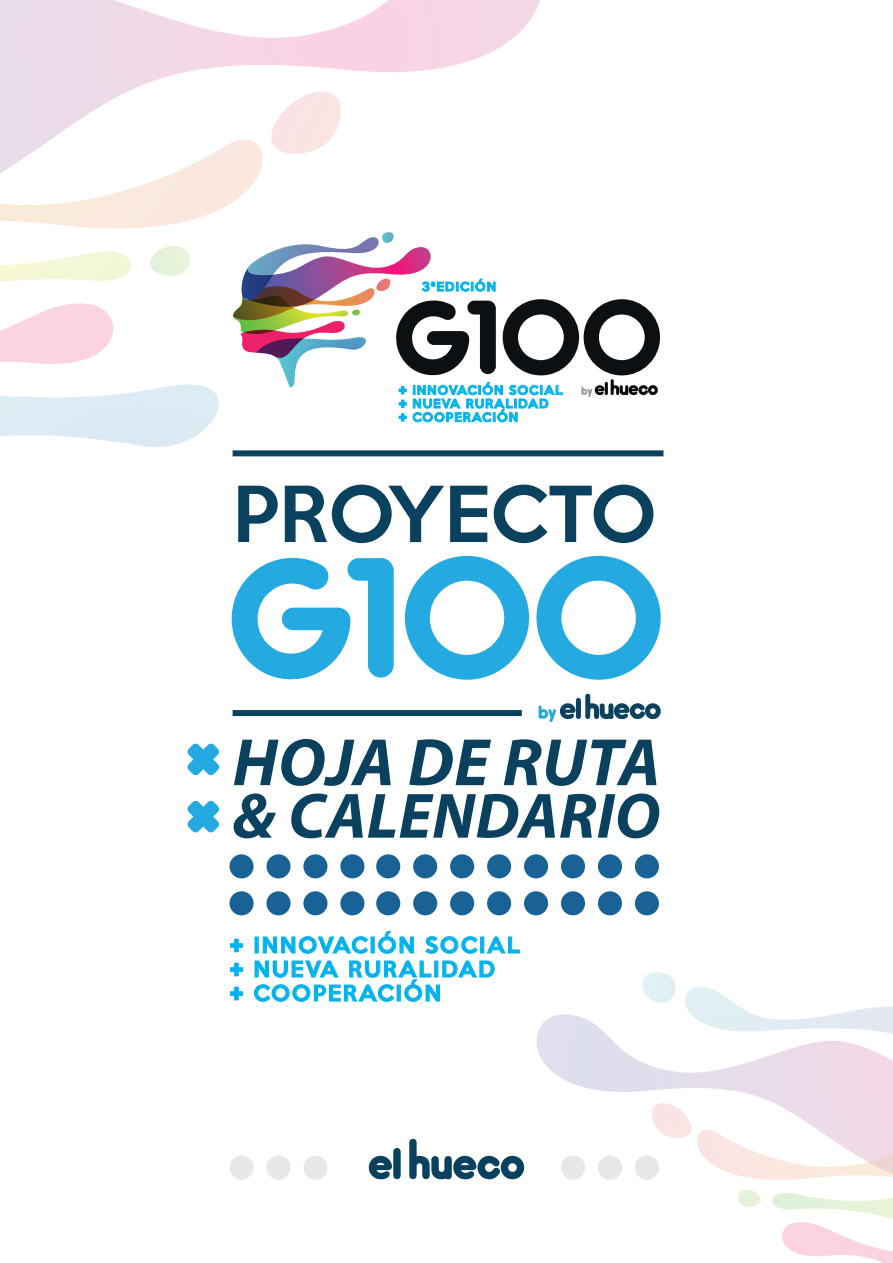
<style>
.page{position:relative;width:893px;height:1263px;background:#fff}
.page>*{position:absolute;margin:0;border:0;box-sizing:border-box;transform-origin:0 0}
.t1{font:500 70.5px "Keep Calm";color:#09415f}
.t2{font:italic 700 67.5px "Myriad Pro";letter-spacing:.005em;color:#09415f}
.t3{font:italic 700 64.5px "Myriad Pro";letter-spacing:.005em;color:#09415f}
.t4{font:500 19.95px/24px "Keep Calm";letter-spacing:.1em;color:#00b2ef}
.t5{font:500 11.25px/13.5px "Keep Calm";letter-spacing:.1em;color:#00b2ef}
</style>
<div class="page">
<svg style="left:0;top:0;width:540px;height:92px"></svg>
<svg style="left:536px;top:1014px;width:106px;height:158px"></svg>
<svg style="left:642px;top:972px;width:251px;height:291px"></svg>
<svg style="left:369px;top:1148px;width:32px;height:31px"></svg>
<svg style="left:409px;top:1138px;width:115px;height:41px"></svg>
<div style="left:233px;top:710px;width:289px;height:6px;background:#09415f"></div>
<svg style="left:536px;top:556px;width:125px;height:124px"></svg>
<svg style="left:405px;top:556px;width:124px;height:124px"></svg>
<svg style="left:231px;top:557px;width:163px;height:123px"></svg>
<svg style="left:539px;top:693px;width:122px;height:29px"></svg>
<div style="left:230px;top:854px;width:24px;height:24px;background:#196296;border-radius:50%"></div>
<div style="left:266px;top:854px;width:25px;height:24px;background:#196296;border-radius:50%"></div>
<div style="left:303px;top:854px;width:24px;height:24px;background:#196296;border-radius:50%"></div>
<div style="left:340px;top:854px;width:24px;height:24px;background:#196296;border-radius:50%"></div>
<div style="left:230px;top:891px;width:24px;height:24px;background:#196296;border-radius:50%"></div>
<div style="left:266px;top:891px;width:25px;height:24px;background:#196296;border-radius:50%"></div>
<div style="left:303px;top:891px;width:24px;height:24px;background:#196296;border-radius:50%"></div>
<div style="left:340px;top:891px;width:24px;height:24px;background:#196296;border-radius:50%"></div>
<div style="left:376px;top:854px;width:24px;height:24px;background:#196296;border-radius:50%"></div>
<div style="left:413px;top:854px;width:24px;height:24px;background:#196296;border-radius:50%"></div>
<div style="left:450px;top:854px;width:24px;height:24px;background:#196296;border-radius:50%"></div>
<div style="left:487px;top:854px;width:24px;height:24px;background:#196296;border-radius:50%"></div>
<div style="left:376px;top:891px;width:24px;height:24px;background:#196296;border-radius:50%"></div>
<div style="left:413px;top:891px;width:24px;height:24px;background:#196296;border-radius:50%"></div>
<div style="left:450px;top:891px;width:24px;height:24px;background:#196296;border-radius:50%"></div>
<div style="left:487px;top:891px;width:24px;height:24px;background:#196296;border-radius:50%"></div>
<div style="left:524px;top:854px;width:24px;height:24px;background:#196296;border-radius:50%"></div>
<div style="left:561px;top:854px;width:24px;height:24px;background:#196296;border-radius:50%"></div>
<div style="left:598px;top:854px;width:24px;height:24px;background:#196296;border-radius:50%"></div>
<div style="left:635px;top:854px;width:24px;height:24px;background:#196296;border-radius:50%"></div>
<div style="left:524px;top:891px;width:24px;height:24px;background:#196296;border-radius:50%"></div>
<div style="left:561px;top:891px;width:24px;height:24px;background:#196296;border-radius:50%"></div>
<div style="left:598px;top:891px;width:24px;height:24px;background:#196296;border-radius:50%"></div>
<div style="left:635px;top:891px;width:24px;height:24px;background:#196296;border-radius:50%"></div>
<svg style="left:229px;top:938px;width:15px;height:15px"></svg>
<div style="left:255px;top:936px;width:4px;height:17px;border:1px solid #00b2ef"></div>
<svg style="left:262px;top:936px;width:106px;height:18px"></svg>
<svg style="left:378px;top:931px;width:36px;height:23px"></svg>
<svg style="left:425px;top:936px;width:53px;height:18px"></svg>
<div style="left:480px;top:936px;width:4px;height:17px;border:1px solid #00b2ef"></div>
<svg style="left:486px;top:936px;width:34px;height:18px"></svg>
<svg style="left:229px;top:962px;width:15px;height:15px"></svg>
<svg style="left:229px;top:986px;width:15px;height:15px"></svg>
<svg style="left:254px;top:960px;width:241px;height:42px"></svg>
<svg style="left:0;top:92px;width:660px;height:365px"></svg>
<svg style="left:187px;top:743px;width:32px;height:32px"></svg>
<svg style="left:187px;top:800px;width:32px;height:33px"></svg>
<div style="left:230px;top:1155px;width:24px;height:25px;background:#e6e7e9;border-radius:50%"></div>
<div style="left:266px;top:1155px;width:25px;height:25px;background:#e6e7e9;border-radius:50%"></div>
<div style="left:303px;top:1155px;width:24px;height:25px;background:#e6e7e9;border-radius:50%"></div>
<div style="left:561px;top:1155px;width:24px;height:25px;background:#e6e7e9;border-radius:50%"></div>
<div style="left:598px;top:1155px;width:24px;height:25px;background:#e6e7e9;border-radius:50%"></div>
<div style="left:635px;top:1155px;width:24px;height:25px;background:#e6e7e9;border-radius:50%"></div>
<p class="t5" style="left:422px;top:279px;width:76px">3ªEDICIÓN</p>
<p class="t5" style="left:399px;top:382px;width:165px">+ INNOVACIÓN SOCIAL + NUEVA RURALIDAD<br>+ COOPERACIÓN</p>
<h1 class="t1" style="left:233px;top:453px;width:425px">PROYECTO</h1>
<h2 class="t2" style="left:233px;top:718px;width:429px">HOJA DE RUTA</h2>
<h3 class="t3" style="left:233px;top:774px;width:429px">&amp; CALENDARIO</h3>
<h3 class="t4" style="left:230px;top:931px;width:292px">+ INNOVACIÓN SOCIAL + NUEVA RURALIDAD<br>+ COOPERACIÓN</h3>
</div>
